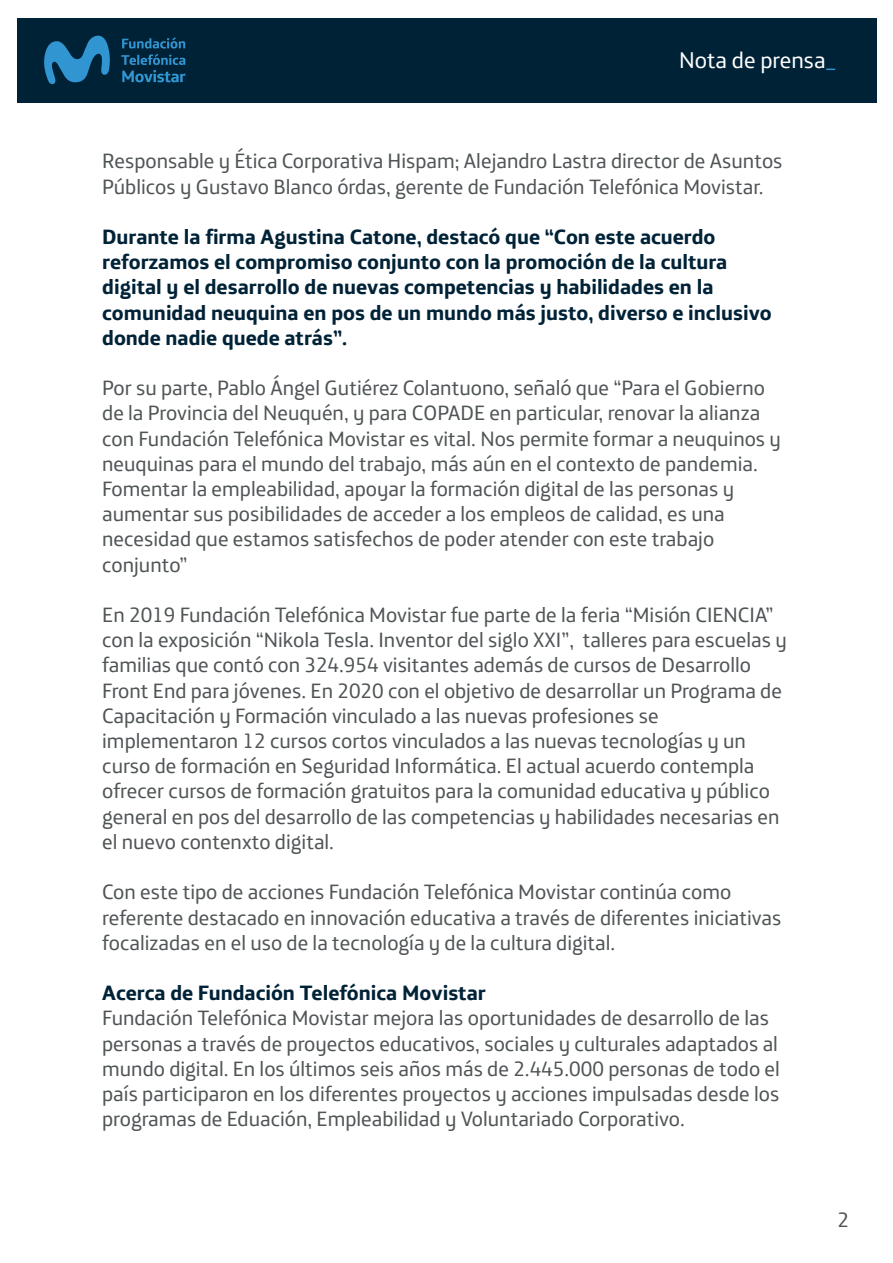
<style>
.page{position:relative;width:893px;height:1263px;background:#fff}
.page>*{position:absolute;margin:0;border:0;box-sizing:border-box;transform-origin:0 0}
.t1{font:22.95px "Telefonica";color:#fff}
.t2{font:21px/25.2px "Telefonica";color:#4f5456}
.t3{font:700 21px/25.2px "Telefonica";color:#002237}
.s1{color:#3195d1}
</style>
<div class="page">
<div style="left:17px;top:18px;width:859px;height:84px;background:#002237"></div>
<svg style="left:44px;top:35px;width:141px;height:49px"></svg>
<p class="t1" style="left:679px;top:41px;width:158px">Nota de prensa<span class="s1">_</span></p>
<p class="t2" style="left:102px;top:146px;width:682px">Responsable y Ética Corporativa Hispam; Alejandro Lastra director de Asuntos<br>Públicos y Gustavo Blanco órdas, gerente de Fundación Telefónica Movistar.</p>
<p class="t3" style="left:102px;top:222px;width:671px">Durante la firma Agustina Catone, destacó que “Con este acuerdo reforzamos el compromiso conjunto con la promoción de la cultura digital y el desarrollo de nuevas competencias y habilidades en la comunidad neuquina en pos de un mundo más justo, diverso e inclusivo donde nadie quede atrás”.</p>
<p class="t2" style="left:102px;top:373px;width:680px">Por su parte, Pablo Ángel Gutiérez Colantuono, señaló que “Para el Gobierno de la Provincia del Neuquén, y para COPADE en particular, renovar la alianza con Fundación Telefónica Movistar es vital. Nos permite formar a neuquinos y neuquinas para el mundo del trabajo, más aún en el contexto de pandemia.<br>Fomentar la empleabilidad, apoyar la formación digital de las personas y aumentar sus posibilidades de acceder a los empleos de calidad, es una necesidad que estamos satisfechos de poder atender con este trabajo conjunto”</p>
<p class="t2" style="left:102px;top:600px;width:686px">En 2019 Fundación Telefónica Movistar fue parte de la feria “Misión CIENCIA” con la exposición “Nikola Tesla. Inventor del siglo XXI”, talleres para escuelas y familias que contó con 324.954 visitantes además de cursos de Desarrollo Front End para jóvenes. En 2020 con el objetivo de desarrollar un Programa de Capacitación y Formación vinculado a las nuevas profesiones se implementaron 12 cursos cortos vinculados a las nuevas tecnologías y un curso de formación en Seguridad Informática. El actual acuerdo contempla ofrecer cursos de formación gratuitos para la comunidad educativa y público general en pos del desarrollo de las competencias y habilidades necesarias en el nuevo contenxto digital.</p>
<p class="t2" style="left:102px;top:877px;width:681px">Con este tipo de acciones Fundación Telefónica Movistar continúa como referente destacado en innovación educativa a través de diferentes iniciativas focalizadas en el uso de la tecnología y de la cultura digital.</p>
<p class="t3" style="left:102px;top:978px;width:385px">Acerca de Fundación Telefónica Movistar</p>
<p class="t2" style="left:102px;top:1003px;width:679px">Fundación Telefónica Movistar mejora las oportunidades de desarrollo de las personas a través de proyectos educativos, sociales y culturales adaptados al mundo digital. En los últimos seis años más de 2.445.000 personas de todo el país participaron en los diferentes proyectos y acciones impulsadas desde los programas de Eduación, Empleabilidad y Voluntariado Corporativo.</p>
<p class="t2" style="left:837px;top:1205px;width:13px">2</p>
</div>
